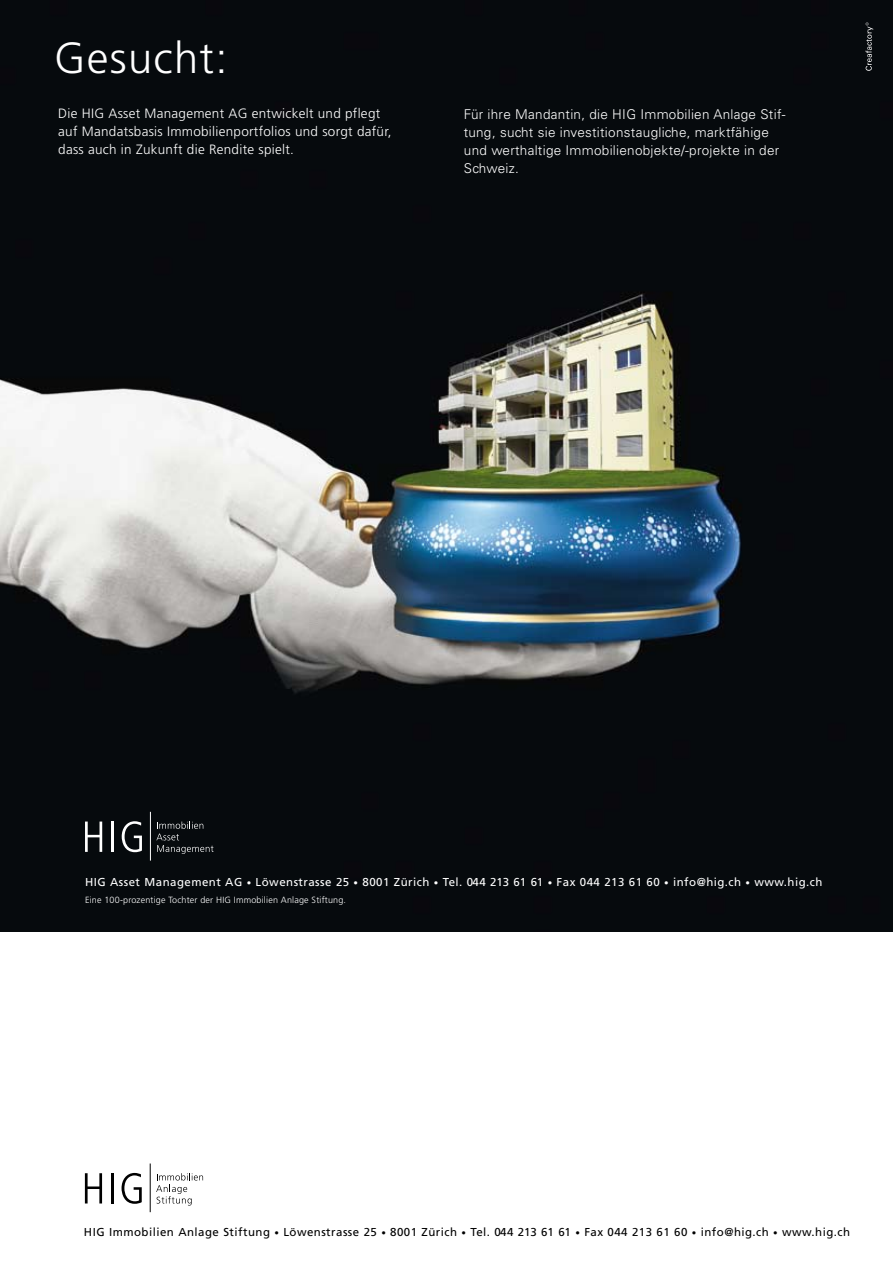
<style>
.page{position:relative;width:893px;height:1263px;background:#fff}
.page>*{position:absolute;margin:0;border:0;box-sizing:border-box;transform-origin:0 0}
.t1{font:300 43.5px "Frutiger";letter-spacing:.03em;color:#fff}
.t2{font:300 13.5px/18px "Univers";letter-spacing:.02em;color:#fff}
.t3{font:300 13.5px/18px "Frutiger";letter-spacing:.02em;color:#fff}
.t4{font:11.55px "Frutiger";letter-spacing:.04em;color:#000}
.t5{font:11.55px "Frutiger";letter-spacing:.04em;color:#fff}
.t6{font:300 9px "Frutiger";letter-spacing:.02em;color:#fff}
.s1{font-size:9.15px}
</style>
<div class="page">
<img style="left:0;top:0;width:893px;height:932px">
<svg style="left:156px;top:1173px;width:47px;height:32px"></svg>
<svg style="left:85px;top:1173px;width:17px;height:30px"></svg>
<hr style="left:111px;top:1173px;width:3px;height:30px;background:#000">
<svg style="left:122px;top:1173px;width:20px;height:31px"></svg>
<hr style="left:150px;top:1163px;width:1px;height:49px;background:#000">
<svg style="left:156px;top:821px;width:58px;height:33px;background:#202427"></svg>
<svg style="left:85px;top:821px;width:17px;height:31px"></svg>
<hr style="left:111px;top:821px;width:3px;height:31px;background:#fff">
<svg style="left:122px;top:821px;width:20px;height:31px"></svg>
<hr style="left:150px;top:812px;width:1px;height:48px;background:#fff">
<svg style="left:865px;top:22px;width:8px;height:49px"></svg>
<h1 class="t1" style="left:54px;top:33px;width:175px">Gesucht:</h1>
<p class="t3" style="left:58px;top:105px;width:335px">Die HIG Asset Management AG entwickelt und pflegt auf Mandatsbasis Immobilienportfolios und sorgt dafür, dass auch in Zukunft die Rendite spielt.</p>
<p class="t2" style="left:464px;top:105px;width:323px">Für ihre Mandantin, die HIG Immobilien Anlage Stif&shy;tung, sucht sie investitionstaugliche, marktfähige und werthaltige Immobilienobjekte/-projekte in der Schweiz.</p>
<p class="t5" style="left:85px;top:875px;width:739px">HIG Asset Management AG <span class="s1">•</span> Löwenstrasse 25 <span class="s1">•</span> 8001 Zürich <span class="s1">•</span> Tel. 044 213 61 61 <span class="s1">•</span> Fax 044 213 61 60 <span class="s1">•</span> info@hig.ch <span class="s1">•</span> www.hig.ch</p>
<p class="t6" style="left:85px;top:895px;width:263px">Eine 100-prozentige Tochter der HIG Immobilien Anlage Stiftung.</p>
<p class="t4" style="left:84px;top:1225px;width:768px">HIG Immobilien Anlage Stiftung <span class="s1">•</span> Löwenstrasse 25 <span class="s1">•</span> 8001 Zürich <span class="s1">•</span> Tel. 044 213 61 61 <span class="s1">•</span> Fax 044 213 61 60 <span class="s1">•</span> info@hig.ch <span class="s1">•</span> www.hig.ch</p>
</div>
